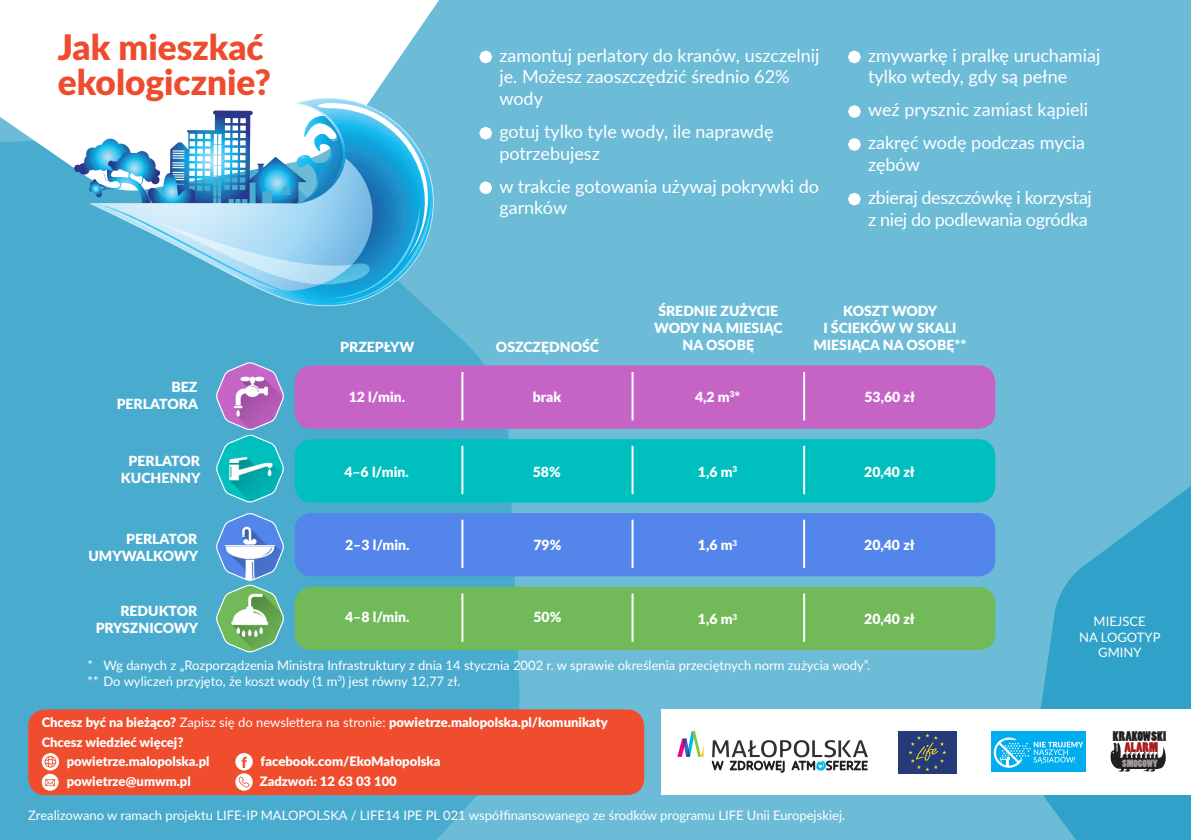
<style>
.page{position:relative;width:1191px;height:840px;background:#fff}
.page>*{position:absolute;margin:0;border:0;box-sizing:border-box;transform-origin:0 0}
.t1{font:900 35.2px/35px "Lato";color:#ed4d2e}
.t2{font:18px/21.6px "Lato";color:#fff}
.t3{font:18px/21.6px "Lato";letter-spacing:-.02em;color:#fff}
.t4{font:900 15.2px "Lato";color:#ef4d2e}
.t5{font:900 14px/16.8px "Lato";color:#fff;text-align:right}
.t6{font:13px/15.6px "Lato";color:#fff;text-align:center}
.t7{font:900 13px "Lato";color:#fff}
.t8{font:13px "Poplar Std";color:#231f20}
.t9{font:13px "Poplar Std";color:#a61c1f}
.t10{font:9.8px "Poplar Std";color:#a09c9b}
.s1{font-weight:400}
</style>
<div class="page">
<div style="left:0;top:0;width:1191px;height:839px;background:#6cbcd8"></div>
<svg style="left:0;top:139px;width:521px;height:700px;background:#4dadcf"></svg>
<div style="left:28px;top:709px;width:616px;height:85px;background:#ef4d2e;border-radius:17px"></div>
<svg style="left:1032px;top:486px;width:159px;height:353px;fill:#30a1c8"></svg>
<svg style="left:42px;top:752px;width:17px;height:18px"></svg>
<svg style="left:45px;top:755px;width:11px;height:12px"></svg>
<svg style="left:42px;top:773px;width:17px;height:17px"></svg>
<svg style="left:45px;top:778px;width:10px;height:7px"></svg>
<svg style="left:235px;top:772px;width:18px;height:18px"></svg>
<svg style="left:238px;top:776px;width:12px;height:11px"></svg>
<div style="left:235px;top:752px;width:18px;height:18px;background:#fff;border-radius:50%"></div>
<svg style="left:0;top:0;width:456px;height:193px;background:#e0f1f7"></svg>
<div style="left:661px;top:709px;width:530px;height:85px;background:#fff"></div>
<svg style="left:677px;top:731px;width:26px;height:25px"></svg>
<svg style="left:712px;top:740px;width:156px;height:32px"></svg>
<div style="left:990px;top:730px;width:95px;height:41px;background:#00aeef"></div>
<svg style="left:993px;top:737px;width:90px;height:30px"></svg>
<div style="left:898px;top:731px;width:58px;height:42px;background:#243a79"></div>
<svg style="left:908px;top:733px;width:38px;height:37px"></svg>
<svg style="left:1110px;top:742px;width:56px;height:30px"></svg>
<svg style="left:479px;top:50px;width:13px;height:13px"></svg>
<svg style="left:479px;top:127px;width:13px;height:12px"></svg>
<svg style="left:479px;top:181px;width:13px;height:13px"></svg>
<svg style="left:848px;top:50px;width:12px;height:13px"></svg>
<svg style="left:848px;top:105px;width:12px;height:13px"></svg>
<svg style="left:848px;top:138px;width:12px;height:13px"></svg>
<svg style="left:848px;top:193px;width:12px;height:12px"></svg>
<div style="left:295px;top:365px;width:700px;height:63px;background:#c664c6;border-radius:17px"></div>
<hr style="left:461px;top:372px;width:2px;height:48px;background:#fff">
<hr style="left:631px;top:372px;width:2px;height:48px;background:#fff">
<hr style="left:803px;top:372px;width:2px;height:48px;background:#fff">
<div style="left:295px;top:439px;width:700px;height:63px;background:#00bfbf;border-radius:17px"></div>
<hr style="left:461px;top:445px;width:2px;height:49px;background:#fff">
<hr style="left:631px;top:445px;width:2px;height:49px;background:#fff">
<hr style="left:803px;top:445px;width:2px;height:49px;background:#fff">
<div style="left:295px;top:512px;width:700px;height:64px;background:#5485eb;border-radius:17px"></div>
<hr style="left:461px;top:519px;width:2px;height:48px;background:#fff">
<hr style="left:631px;top:519px;width:2px;height:48px;background:#fff">
<hr style="left:803px;top:519px;width:2px;height:48px;background:#fff">
<div style="left:295px;top:586px;width:700px;height:63px;background:#71b959;border-radius:17px"></div>
<hr style="left:461px;top:593px;width:2px;height:48px;background:#fff">
<hr style="left:631px;top:593px;width:2px;height:48px;background:#fff">
<hr style="left:803px;top:593px;width:2px;height:48px;background:#fff">
<svg style="left:73px;top:99px;width:369px;height:204px;background:#7ec3e2"></svg>
<svg style="left:215px;top:511px;width:70px;height:142px;background:#75b1bc"></svg>
<svg style="left:215px;top:361px;width:70px;height:142px;background:#6aa3c8"></svg>
<p class="t1" style="left:58px;top:28px;width:215px">Jak mieszkać ekologicznie?</p>
<p class="t5" style="left:117px;top:378px;width:83px">BEZ<br>PERLATORA</p>
<p class="t5" style="left:121px;top:451px;width:81px;text-align:center">PERLATOR<br>KUCHENNY</p>
<p class="t5" style="left:88px;top:529px;width:111px">PERLATOR<br>UMYWALKOWY</p>
<p class="t2" style="left:499px;top:44px;width:321px">zamontuj perlatory do kranów, uszczelnij je. Możesz zaoszczędzić średnio 62% wody</p>
<p class="t2" style="left:499px;top:120px;width:276px">gotuj tylko tyle wody, ile naprawdę potrzebujesz</p>
<p class="t2" style="left:499px;top:174px;width:321px">w trakcie gotowania używaj pokrywki do garnków</p>
<p class="t2" style="left:868px;top:44px;width:234px">zmywarkę i pralkę uruchamiaj tylko wtedy, gdy są pełne</p>
<p class="t2" style="left:868px;top:98px;width:222px">weź prysznic zamiast kąpieli</p>
<p class="t2" style="left:868px;top:131px;width:219px">zakręć wodę podczas mycia zębów</p>
<p class="t3" style="left:868px;top:186px;width:225px">zbieraj deszczówkę i korzystaj z niej do podlewania ogródka</p>
<p class="t5" style="left:340px;top:337px;width:76px">PRZEPŁYW</p>
<p class="t5" style="left:496px;top:337px;width:105px">OSZCZĘDNOŚĆ</p>
<p class="t5" style="left:654px;top:302px;width:130px;text-align:center">ŚREDNIE ZUŻYCIE<br>WODY NA MIESIĄC<br>NA OSOBĘ</p>
<p class="t5" style="left:813px;top:302px;width:154px;text-align:center">KOSZT WODY<br>I ŚCIEKÓW W SKALI<br>MIESIĄCA NA OSOBĘ**</p>
<p class="t5" style="left:349px;top:387px;width:58px">12 l/min.</p>
<p class="t5" style="left:533px;top:387px;width:30px">brak</p>
<p class="t5" style="left:695px;top:387px;width:47px">4,2 m<sup>3</sup>*</p>
<p class="t5" style="left:864px;top:387px;width:52px">53,60 zł</p>
<p class="t5" style="left:344px;top:462px;width:66px">4–6 l/min.</p>
<p class="t5" style="left:533px;top:462px;width:29px">58%</p>
<p class="t5" style="left:698px;top:462px;width:41px">1,6 m<sup>3</sup></p>
<p class="t5" style="left:864px;top:462px;width:52px">20,40 zł</p>
<p class="t5" style="left:698px;top:536px;width:41px">1,6 m<sup>3</sup></p>
<p class="t5" style="left:345px;top:536px;width:66px">2–3 l/min.</p>
<p class="t5" style="left:533px;top:536px;width:29px">79%</p>
<p class="t5" style="left:864px;top:536px;width:52px">20,40 zł</p>
<p class="t5" style="left:96px;top:601px;width:104px">REDUKTOR<br>PRYSZNICOWY</p>
<p class="t5" style="left:345px;top:607px;width:66px">4–8 l/min.</p>
<p class="t5" style="left:533px;top:607px;width:29px">50%</p>
<p class="t5" style="left:864px;top:609px;width:52px">20,40 zł</p>
<p class="t6" style="left:87px;top:656px;width:784px">* Wg danych z „Rozporządzenia Ministra Infrastruktury z dnia 14 stycznia 2002 r. w sprawie określenia przeciętnych norm zużycia wody”.</p>
<p class="t6" style="left:87px;top:672px;width:374px">** Do wyliczeń przyjęto, że koszt wody (1 m<sup>3</sup>) jest równy 12,77 zł.</p>
<p class="t5" style="left:698px;top:609px;width:41px">1,6 m<sup>3</sup></p>
<p class="t7" style="left:42px;top:711px;width:568px">Chcesz być na bieżąco? <span class="s1">Zapisz się do newslettera na stronie:</span> powietrze.malopolska.pl/komunikaty</p>
<p class="t7" style="left:67px;top:751px;width:144px">powietrze.malopolska.pl</p>
<p class="t7" style="left:261px;top:751px;width:181px">facebook.com/EkoMałopolska</p>
<p class="t7" style="left:67px;top:771px;width:125px">powietrze@umwm.pl</p>
<p class="t7" style="left:260px;top:771px;width:138px">Zadzwoń: 12 63 03 100</p>
<p class="t7" style="left:42px;top:731px;width:143px">Chcesz wiedzieć więcej?</p>
<p class="t4" style="left:241px;top:750px;width:7px">f</p>
<p class="t6" style="left:28px;top:806px;width:818px">Zrealizowano w ramach projektu LIFE-IP MALOPOLSKA / LIFE14 IPE PL 021 współfinansowanego ze środków programu LIFE Unii Europejskiej.</p>
<p class="t6" style="left:1079px;top:612px;width:83px">MIEJSCE<br>NA LOGOTYP<br>GMINY</p>
<p class="t8" style="left:1112px;top:728px;width:55px">KRAKOWSKI</p>
<p class="t9" style="left:1124px;top:739px;width:35px">ALARM</p>
<p class="t10" style="left:1122px;top:757px;width:37px">SMOGOWY</p>
</div>
